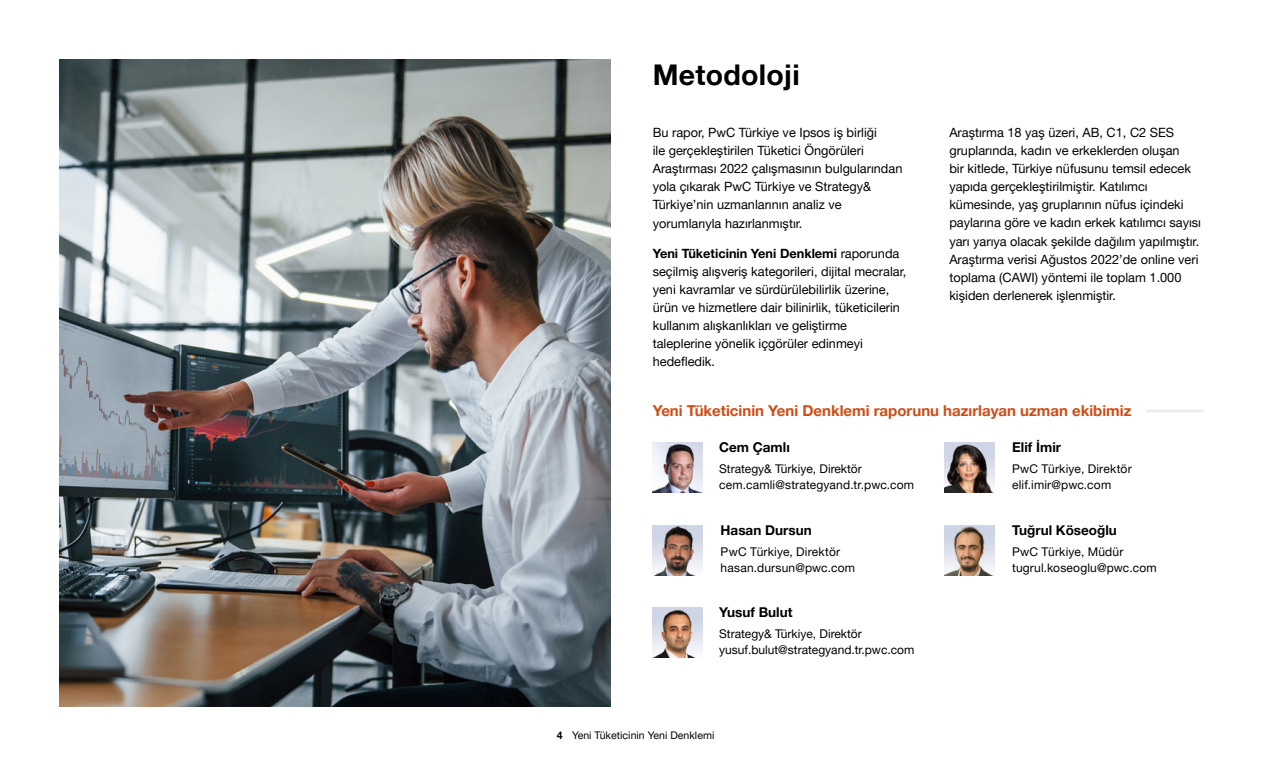
<style>
.page{position:relative;width:1263px;height:766px;background:#fff}
.page>*{position:absolute;margin:0;border:0;box-sizing:border-box;transform-origin:0 0}
.t1{font:700 28.5px "Helvetica Neue LT Pro";letter-spacing:.01em;color:#000}
.t2{font:700 15px "Helvetica Neue LT Pro";color:#d04c16}
.t3{font:700 13.5px "Helvetica Neue LT Pro";color:#000}
.t4{font:12.75px/18px "Helvetica Neue LT Pro";color:#000}
.t5{font:12px/16.5px "Helvetica Neue LT Pro";letter-spacing:.005em;color:#000}
.t6{font:10.5px "Helvetica Neue LT Pro";letter-spacing:.005em;color:#000}
.s1{font-weight:700}
</style>
<div class="page">
<img style="left:944px;top:525px;width:50px;height:50px">
<img style="left:60px;top:60px;width:550px;height:646px">
<hr style="left:1146px;top:409px;width:57px;height:3px;background:#ebeceb">
<img style="left:652px;top:442px;width:51px;height:50px">
<img style="left:944px;top:442px;width:50px;height:50px">
<img style="left:652px;top:525px;width:51px;height:50px">
<img style="left:652px;top:607px;width:51px;height:50px">
<h1 class="t1" style="left:653px;top:57px;width:149px">Metodoloji</h1>
<p class="t4" style="left:949px;top:123px;width:253px">Araştırma 18 yaş üzeri, AB, C1, C2 SES gruplarında, kadın ve erkeklerden oluşan<br>bir kitlede, Türkiye nüfusunu temsil edecek yapıda gerçekleştirilmiştir. Katılımcı kümesinde, yaş gruplarının nüfus içindeki paylarına göre ve kadın erkek katılımcı sayısı yarı yarıya olacak şekilde dağılım yapılmıştır.<br>Araştırma verisi Ağustos 2022’de online veri toplama (CAWI) yöntemi ile toplam 1.000 kişiden derlenerek işlenmiştir.</p>
<p class="t4" style="left:653px;top:123px;width:251px">Bu rapor, PwC Türkiye ve Ipsos iş birliği<br>ile gerçekleştirilen Tüketici Öngörüleri Araştırması 2022 çalışmasının bulgularından yola çıkarak PwC Türkiye ve Strategy&amp; Türkiye’nin uzmanlarının analiz ve yorumlarıyla hazırlanmıştır.</p>
<p class="t4" style="left:653px;top:244px;width:255px"><span class="s1">Yeni Tüketicinin Yeni Denklemi</span> raporunda seçilmiş alışveriş kategorileri, dijital mecralar, yeni kavramlar ve sürdürülebilirlik üzerine, ürün ve hizmetlere dair bilinirlik, tüketicilerin kullanım alışkanlıkları ve geliştirme taleplerine yönelik içgörüler edinmeyi hedefledik.</p>
<p class="t2" style="left:653px;top:401px;width:480px">Yeni Tüketicinin Yeni Denklemi raporunu hazırlayan uzman ekibimiz</p>
<p class="t3" style="left:719px;top:439px;width:72px">Cem Çamlı</p>
<p class="t5" style="left:719px;top:460px;width:197px">Strategy&amp; Türkiye, Direktör cem.camli@strategyand.tr.pwc.com</p>
<p class="t3" style="left:1012px;top:521px;width:106px">Tuğrul Köseoğlu</p>
<p class="t5" style="left:1012px;top:542px;width:146px">PwC Türkiye, Müdür tugrul.koseoglu@pwc.com</p>
<p class="t3" style="left:719px;top:603px;width:75px">Yusuf Bulut</p>
<p class="t5" style="left:719px;top:624px;width:197px">Strategy&amp; Türkiye, Direktör yusuf.bulut@strategyand.tr.pwc.com</p>
<p class="t3" style="left:1012px;top:439px;width:50px">Elif İmir</p>
<p class="t5" style="left:1012px;top:460px;width:121px">PwC Türkiye, Direktör elif.imir@pwc.com</p>
<p class="t3" style="left:721px;top:521px;width:93px">Hasan Dursun</p>
<p class="t5" style="left:721px;top:542px;width:136px">PwC Türkiye, Direktör hasan.dursun@pwc.com</p>
<p class="t6" style="left:557px;top:728px;width:159px"><span class="s1">4</span> Yeni Tüketicinin Yeni Denklemi</p>
</div>
